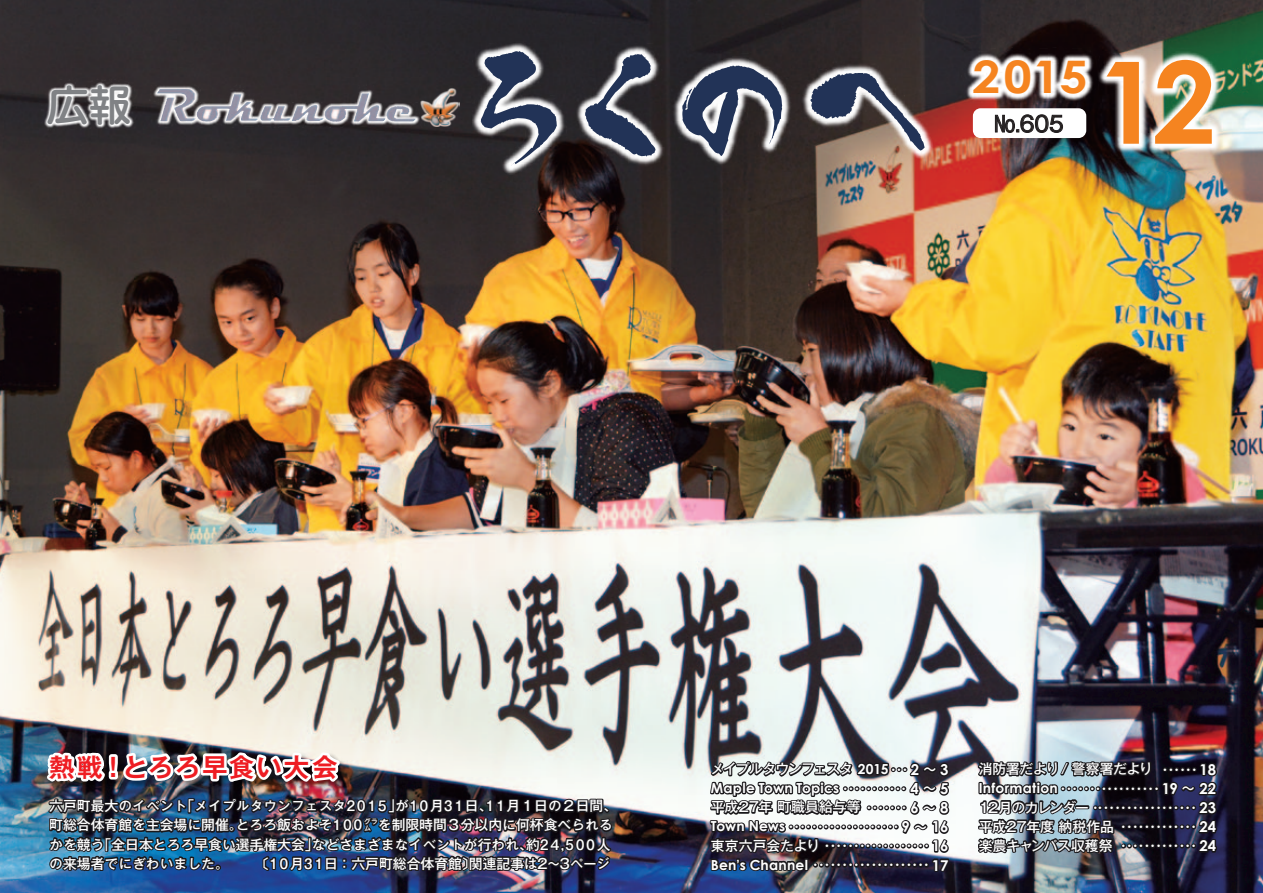
<style>
.page{position:relative;width:1263px;height:893px;background:#fff}
.page>*{position:absolute;margin:0;border:0;box-sizing:border-box;transform-origin:0 0}
.t1{font:700 113.85px "Century Gothic";color:#f58420}
.t2{font:700 44.85px "Century Gothic";color:#f58420;scale:1.11 1}
.t3{font:42px "Hira Maru Std W6";color:#808285}
.t4{font:700 25.5px "Gothic MB101 Pro De";letter-spacing:.07em;color:#ee1d23}
.t5{font:21.3px "Gothic MB101 Pro";color:#231f20}
.t6{font:500 13.8px/19.2px "Gothic MB101 Pro";color:#fff}
.t7{font:13.8px/19.2px "Got MB101 Std Med KS";color:#fff}
.t8{font:700 13.8px "Century Gothic";letter-spacing:.015em;color:#fff}
.t9{font:500 13.8px "Gothic MB101 Pro";letter-spacing:-.065em;color:#fff}
.t10{font:500 13.8px "Gothic MB101 Pro";letter-spacing:-.035em;color:#fff}
.t11{font:900 8.55px "Gothic MB101 Pro";color:#fff}
.s1{font-family:"Century Gothic";font-weight:700}
.s2{font-family:"Century Gothic";font-weight:700;font-size:14.85px}
.s3{font-family:"Century Gothic";font-weight:700;font-size:15px}
.s4{font-weight:500;font-size:15px}
.s5{font-family:"Gothic MB101 Pro";font-weight:500}
.s6{font-family:"Got MB101 Std Med KS";font-weight:400}
</style>
<div class="page">
<img style="left:0;top:0;width:1263px;height:893px">
<img style="left:421px;top:0;width:563px;height:226px">
<svg style="left:481px;top:51px;width:76px;height:115px;background:#5d616f"></svg>
<svg style="left:585px;top:54px;width:70px;height:103px;background:#545867"></svg>
<svg style="left:682px;top:66px;width:100px;height:90px;background:#5c6171"></svg>
<svg style="left:810px;top:73px;width:100px;height:77px;background:#6a686d"></svg>
<img style="left:0;top:27px;width:188px;height:168px">
<img style="left:98px;top:24px;width:375px;height:157px">
<img style="left:157px;top:89px;width:212px;height:33px">
<img style="left:419px;top:87px;width:40px;height:40px">
<img style="left:1037px;top:0;width:226px;height:238px">
<img style="left:910px;top:0;width:239px;height:165px">
<img style="left:8px;top:743px;width:607px;height:150px">
<img style="left:974px;top:737px;width:245px;height:142px">
<img style="left:705px;top:753px;width:246px;height:134px">
<h3 class="t3" style="left:47px;top:73px;width:86px">広報</h3>
<h2 class="t2" style="left:972px;top:43px;width:105px">2015</h2>
<h3 class="t5" style="left:994px;top:106px;width:71px">№.605</h3>
<h1 class="t1" style="left:1097px;top:16px;width:121px">12</h1>
<h3 class="t4" style="left:49px;top:746px;width:290px">熱戦！とろろ早食い大会</h3>
<h3 class="t10" style="left:979px;top:757px;width:175px">消防署だより / 警察署だより</h3>
<h3 class="t8" style="left:979px;top:778px;width:80px">Information</h3>
<h3 class="t6" style="left:979px;top:796px;width:137px">12月のカレンダー<br>平成27年度 納税作品楽農キャンパス収穫祭</h3>
<h3 class="t9" style="left:711px;top:758px;width:179px">メイプルタウンフェスタ <span class="s1">2015</span></h3>
<h3 class="t8" style="left:711px;top:777px;width:130px">Maple Town Topics</h3>
<h3 class="t6" style="left:711px;top:796px;width:151px">平成27年 町職員給与等</h3>
<h3 class="t8" style="left:711px;top:816px;width:76px">Town News</h3>
<h3 class="t6" style="left:711px;top:834px;width:110px">東京六戸会たより</h3>
<h3 class="t8" style="left:711px;top:854px;width:99px">Ben’s Channel</h3>
<p class="t11" style="left:1161px;top:762px;width:57px">・・・・・・ <span class="s2">18</span></p>
<p class="t11" style="left:1059px;top:781px;width:159px">・・・・・・・・・・・・・・・・・ <span class="s3">19</span> <span class="s4">～</span> <span class="s3">22</span></p>
<p class="t11" style="left:1091px;top:800px;width:126px">・・・・・・・・・・・・・・・・・・ <span class="s2">23</span></p>
<p class="t11" style="left:1119px;top:820px;width:98px">・・・・・・・・・・・・・ <span class="s2">24</span></p>
<p class="t11" style="left:1119px;top:839px;width:98px">・・・・・・・・・・・・・ <span class="s2">24</span></p>
<p class="t11" style="left:889px;top:762px;width:61px">・・・<span class="s3">2</span><span class="s4">～</span><span class="s3">3</span></p>
<p class="t11" style="left:841px;top:781px;width:109px">・・・・・・・・・・・ <span class="s3">4</span> <span class="s4">～</span> <span class="s3">5</span></p>
<p class="t11" style="left:865px;top:801px;width:85px">・・・・・・・ <span class="s3">6</span> <span class="s4">～</span> <span class="s3">8</span></p>
<p class="t11" style="left:787px;top:820px;width:163px">・・・・・・・・・・・・・・・・・・・ <span class="s3">9</span> <span class="s4">～</span> <span class="s3">16</span></p>
<p class="t11" style="left:823px;top:839px;width:127px">・・・・・・・・・・・・・・・・・・ <span class="s2">16</span></p>
<p class="t11" style="left:811px;top:858px;width:139px">・・・・・・・・・・・・・・・・・・・・ <span class="s2">17</span></p>
<h3 class="t7" style="left:49px;top:795px;width:569px"><span class="s5">六戸町最大</span>のイベント<span class="s5">「</span>メイプルタウンフェスタ2015<span class="s5">」</span>が10<span class="s5">月</span>31<span class="s5">日、</span>11<span class="s5">月１日</span>の<span class="s5">２日間、</span></h3>
<h3 class="t6" style="left:49px;top:814px;width:565px">町総合体育館<span class="s6">を</span>主会場<span class="s6">に</span>開催。<span class="s6">とろろ</span>飯<span class="s6">およそ100</span>㌘<span class="s6">を</span>制限時間３分以内<span class="s6">に</span>何杯食<span class="s6">べられる</span></h3>
<h3 class="t7" style="left:49px;top:834px;width:563px">かを<span class="s5">競</span>う<span class="s5">「全日本</span>とろろ<span class="s5">早食</span>い<span class="s5">選手権大会」</span>などさまざまなイベントが<span class="s5">行</span>われ<span class="s5">、約</span>24,500<span class="s5">人</span>の<span class="s5">来場者</span>でにぎわいました<span class="s5">。</span></h3>
<h3 class="t6" style="left:255px;top:852px;width:356px">〔<span class="s6">10</span>月<span class="s6">31</span>日：六戸町総合体育館〕関連記事<span class="s6">は</span>２～３<span class="s6">ページ</span></h3>
</div>
